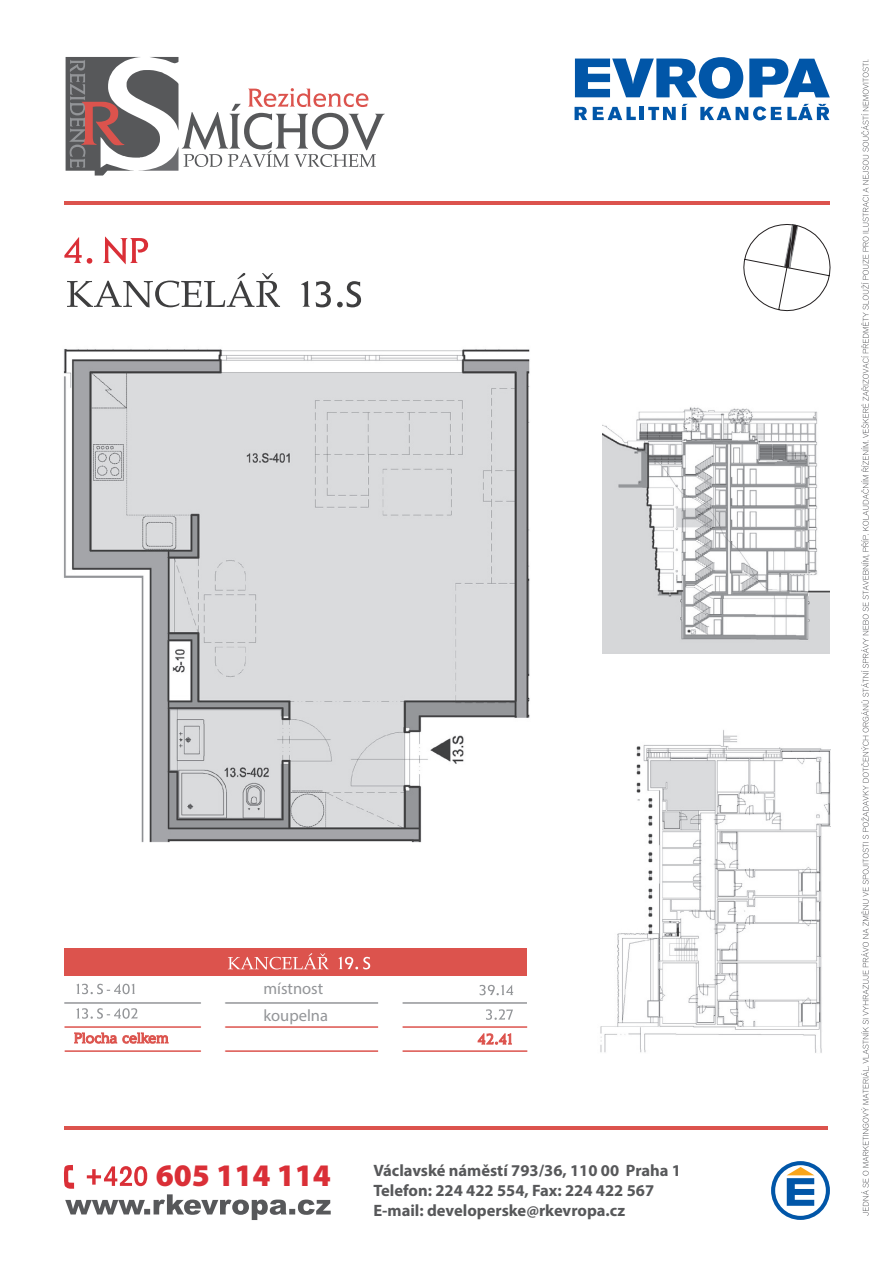
<style>
.page{position:relative;width:893px;height:1263px;background:#fff}
.page>*{position:absolute;margin:0;border:0;box-sizing:border-box;transform-origin:0 0}
.t1{font:900 31.5px "Myriad Pro";color:#da2f37}
.t2{font:700 16.5px/19.8px "Myriad Pro";color:#57585a}
.t3{font:16.5px/26.7px "Myriad Pro";color:#939598}
</style>
<div class="page">
<hr style="left:64px;top:1126px;width:763px;height:3px;background:#dc534d">
<svg style="left:771px;top:1161px;width:58px;height:59px"></svg>
<svg style="left:66px;top:57px;width:318px;height:119px"></svg>
<svg style="left:574px;top:57px;width:255px;height:63px"></svg>
<svg style="left:861px;top:60px;width:8px;height:1156px"></svg>
<div style="left:64px;top:949px;width:463px;height:27px;background:#dc534d"></div>
<svg style="left:743px;top:224px;width:87px;height:87px"></svg>
<svg style="left:64px;top:237px;width:84px;height:27px"></svg>
<svg style="left:67px;top:273px;width:294px;height:34px"></svg>
<hr style="left:64px;top:202px;width:765px;height:3px;background:#dc534d">
<svg style="left:338px;top:957px;width:32px;height:12px"></svg>
<hr style="left:64px;top:1002px;width:463px;height:2px;background:#939598">
<svg style="left:76px;top:984px;width:61px;height:35px"></svg>
<svg style="left:74px;top:1033px;width:95px;height:11px"></svg>
<svg style="left:479px;top:985px;width:34px;height:35px"></svg>
<svg style="left:477px;top:1033px;width:35px;height:12px"></svg>
<hr style="left:64px;top:1026px;width:463px;height:2px;background:#dc534d">
<hr style="left:65px;top:1050px;width:462px;height:2px;background:#dc534d">
<div style="left:378px;top:1000px;width:24px;height:66px;background:#fff"></div>
<div style="left:201px;top:997px;width:24px;height:69px;background:#fff"></div>
<img style="left:63px;top:349px;width:467px;height:494px">
<img style="left:602px;top:407px;width:227px;height:247px">
<img style="left:600px;top:730px;width:230px;height:323px">
<svg style="left:228px;top:953px;width:100px;height:17px"></svg>
<svg style="left:64px;top:1165px;width:267px;height:55px"></svg>
<p class="t3" style="left:263px;top:975px;width:66px">místnost koupelna</p>
<h1 class="t1" style="left:156px;top:1158px;width:176px">605 114 114</h1>
<p class="t2" style="left:373px;top:1160px;width:309px">Václavské náměstí 793/36, 110 00 Praha 1<br>Telefon: 224 422 554, Fax: 224 422 567<br>E-mail: developerske@rkevropa.cz</p>
</div>
